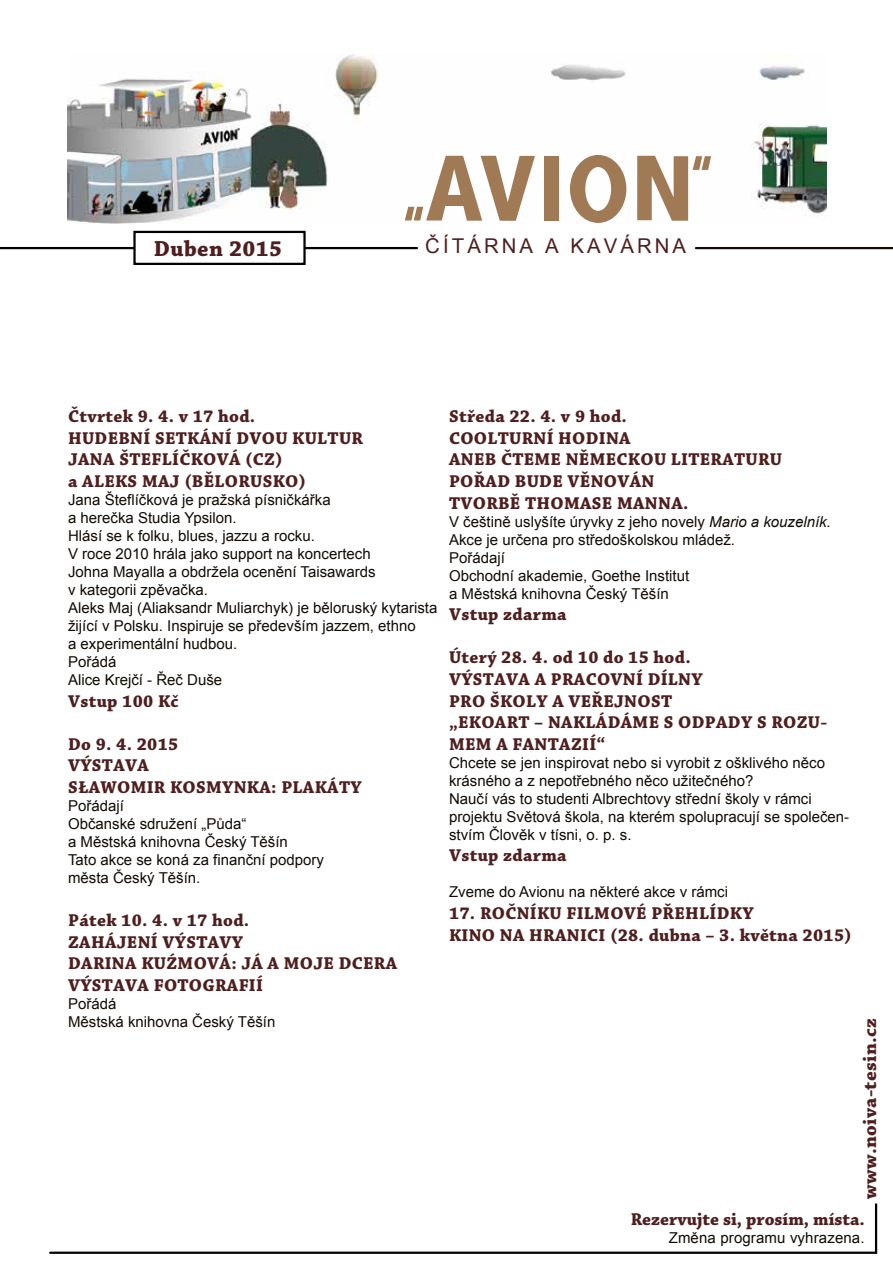
<style>
.page{position:relative;width:893px;height:1263px;background:#fff}
.page>*{position:absolute;margin:0;border:0;box-sizing:border-box;transform-origin:0 0}
.t1{font:700 22.95px "Chaparral Pro";letter-spacing:.02em;color:#4f1f1f}
.t2{font:20.4px "Arial";letter-spacing:.15em;color:#4f1f1f}
.t3{font:700 19.5px "Chaparral Pro";letter-spacing:.02em;color:#4f1f1f}
.t4{font:700 18px/21.6px "Chaparral Pro";letter-spacing:.02em;color:#4f1f1f}
.t5{font:700 18px "Chaparral Pro";color:#4f1f1f}
.t6{font:15px/18px "Arial";color:#130b04}
.s1{font-style:italic}
</style>
<div class="page">
<svg style="left:49px;top:1203px;width:829px;height:51px"></svg>
<img style="left:68px;top:54px;width:759px;height:170px">
<hr style="left:0;top:247px;width:417px;height:2px;background:#000">
<hr style="left:696px;top:247px;width:197px;height:2px;background:#130b04">
<div style="left:133px;top:231px;width:173px;height:34px;background:#fff;border:2px solid #000"></div>
<div style="left:544px;top:156px;width:15px;height:64px;background:#a07955"></div>
<svg style="left:570px;top:155px;width:56px;height:68px"></svg>
<svg style="left:637px;top:156px;width:74px;height:65px"></svg>
<svg style="left:405px;top:156px;width:130px;height:65px"></svg>
<h1 class="t1" style="left:154px;top:235px;width:130px">Duben 2015</h1>
<h2 class="t2" style="left:425px;top:232px;width:262px">ČÍTÁRNA A KAVÁRNA</h2>
<p class="t4" style="left:68px;top:406px;width:296px">Čtvrtek 9. 4. v 17 hod.<br>HUDEBNÍ SETKÁNÍ DVOU KULTUR<br>JANA ŠTEFLÍČKOVÁ (CZ)<br>a ALEKS MAJ (BĚLORUSKO)</p>
<p class="t6" style="left:68px;top:491px;width:371px">Jana Šteflíčková je pražská písničkářka<br>a herečka Studia Ypsilon.<br>Hlásí se k folku, blues, jazzu a rocku.<br>V roce 2010 hrála jako support na koncertech<br>Johna Mayalla a obdržela ocenění Taisawards<br>v kategorii zpěvačka.<br>Aleks Maj (Aliaksandr Muliarchyk) je běloruský kytarista žijící v Polsku. Inspiruje se především jazzem, ethno<br>a experimentální hudbou.<br>Pořádá<br>Alice Krejčí - Řeč Duše</p>
<p class="t4" style="left:68px;top:691px;width:112px">Vstup 100 Kč</p>
<p class="t4" style="left:68px;top:734px;width:295px">Do 9. 4. 2015<br>VÝSTAVA<br>SŁAWOMIR KOSMYNKA: PLAKÁTY</p>
<p class="t6" style="left:68px;top:797px;width:257px">Pořádají<br>Občanské sdružení „Půda“<br>a Městská knihovna Český Těšín<br>Tato akce se koná za finanční podpory města Český Těšín.</p>
<p class="t4" style="left:68px;top:910px;width:331px">Pátek 10. 4. v 17 hod.<br>ZAHÁJENÍ VÝSTAVY<br>DARINA KUŹMOVÁ: JÁ A MOJE DCERA<br>VÝSTAVA FOTOGRAFIÍ</p>
<p class="t6" style="left:68px;top:995px;width:209px">Pořádá<br>Městská knihovna Český Těšín</p>
<p class="t4" style="left:449px;top:406px;width:334px">Středa 22. 4. v 9 hod.<br>COOLTURNÍ HODINA<br>ANEB ČTEME NĚMECKOU LITERATURU<br>POŘAD BUDE VĚNOVÁN<br>TVORBĚ THOMASE MANNA.</p>
<p class="t6" style="left:449px;top:512px;width:383px">V češtině uslyšíte úryvky z jeho novely <span class="s1">Mario a kouzelník.<br></span>Akce je určena pro středoškolskou mládež.<br>Pořádají<br>Obchodní akademie, Goethe Institut<br>a Městská knihovna Český Těšín</p>
<p class="t4" style="left:449px;top:604px;width:119px">Vstup zdarma</p>
<p class="t4" style="left:449px;top:647px;width:380px">Úterý 28. 4. od 10 do 15 hod.<br>VÝSTAVA A PRACOVNÍ DÍLNY<br>PRO ŠKOLY A VEŘEJNOST<br>„EKOART – NAKLÁDÁME S ODPADY S ROZU-<br>MEM A FANTAZIÍ“</p>
<p class="t6" style="left:449px;top:754px;width:402px">Chcete se jen inspirovat nebo si vyrobit z ošklivého něco krásného a z nepotřebného něco užitečného?<br>Naučí vás to studenti Albrechtovy střední školy v rámci projektu Světová škola, na kterém spolupracují se společen&shy;stvím Člověk v tísni, o. p. s.</p>
<p class="t4" style="left:449px;top:845px;width:119px">Vstup zdarma</p>
<p class="t6" style="left:449px;top:883px;width:281px">Zveme do Avionu na některé akce v rámci</p>
<p class="t4" style="left:449px;top:903px;width:404px">17. ROČNÍKU FILMOVÉ PŘEHLÍDKY<br>KINO NA HRANICI (28. dubna – 3. května 2015)</p>
<h3 class="t3" style="left:858px;top:1199px;width:182px;rotate:-90deg">www.noiva-tesin.cz</h3>
<p class="t5" style="left:631px;top:1209px;width:236px">Rezervujte si, prosím, místa.</p>
<p class="t6" style="left:669px;top:1229px;width:197px">Změna programu vyhrazena.</p>
</div>
